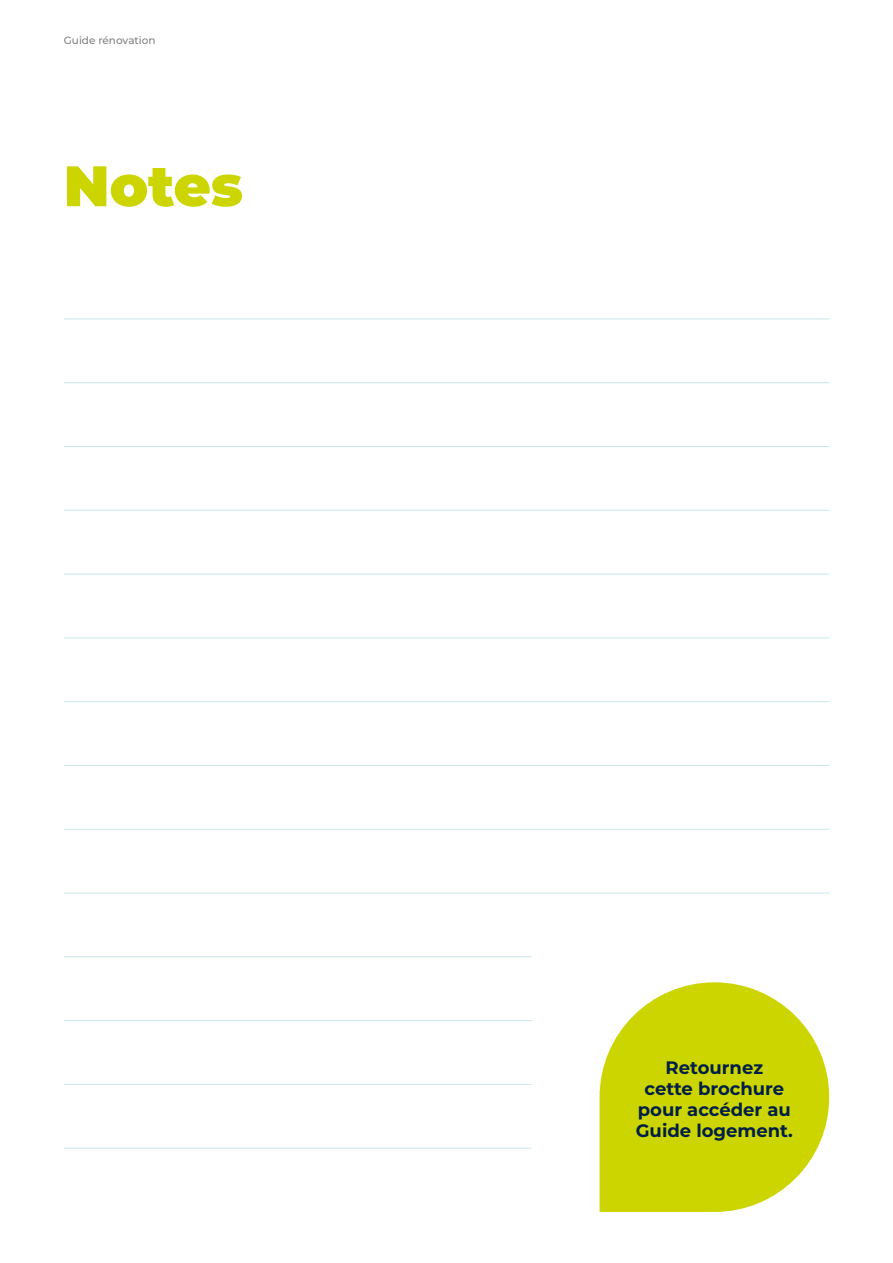
<style>
.page{position:relative;width:893px;height:1263px;background:#fff}
.page>*{position:absolute;margin:0;border:0;box-sizing:border-box;transform-origin:0 0}
.t1{font:900 57px "Montserrat";color:#cdd500}
.t2{font:700 18px/21px "Montserrat";color:#001f47;text-align:center}
.t3{font:500 10.5px "Montserrat";color:#828182}
</style>
<div class="page">
<hr style="left:64px;top:382px;width:765px;height:1px;background:#c8e6ea">
<hr style="left:64px;top:446px;width:765px;height:1px;background:#c8e6ea">
<hr style="left:64px;top:510px;width:765px;height:1px;background:#c8e6ea">
<hr style="left:64px;top:574px;width:765px;height:1px;background:#c8e6ea">
<hr style="left:64px;top:637px;width:765px;height:1px;background:#c8e6ea">
<hr style="left:64px;top:701px;width:765px;height:1px;background:#c8e6ea">
<hr style="left:64px;top:765px;width:765px;height:1px;background:#c8e6ea">
<hr style="left:64px;top:829px;width:765px;height:1px;background:#c8e6ea">
<hr style="left:64px;top:893px;width:765px;height:1px;background:#c8e6ea">
<hr style="left:64px;top:956px;width:467px;height:1px;background:#c8e6ea">
<hr style="left:64px;top:1020px;width:467px;height:1px;background:#c8e6ea">
<hr style="left:64px;top:1084px;width:467px;height:1px;background:#c8e6ea">
<hr style="left:64px;top:1148px;width:467px;height:1px;background:#c8e6ea">
<hr style="left:64px;top:319px;width:765px;height:1px;background:#c8e6ea">
<svg style="left:600px;top:982px;width:229px;height:230px;fill:#cdd500"></svg>
<p class="t3" style="left:64px;top:33px;width:93px">Guide rénovation</p>
<h1 class="t1" style="left:64px;top:143px;width:181px">Notes</h1>
<p class="t2" style="left:636px;top:1056px;width:159px">Retournez<br>cette brochure pour accéder au<br>Guide logement.</p>
</div>
